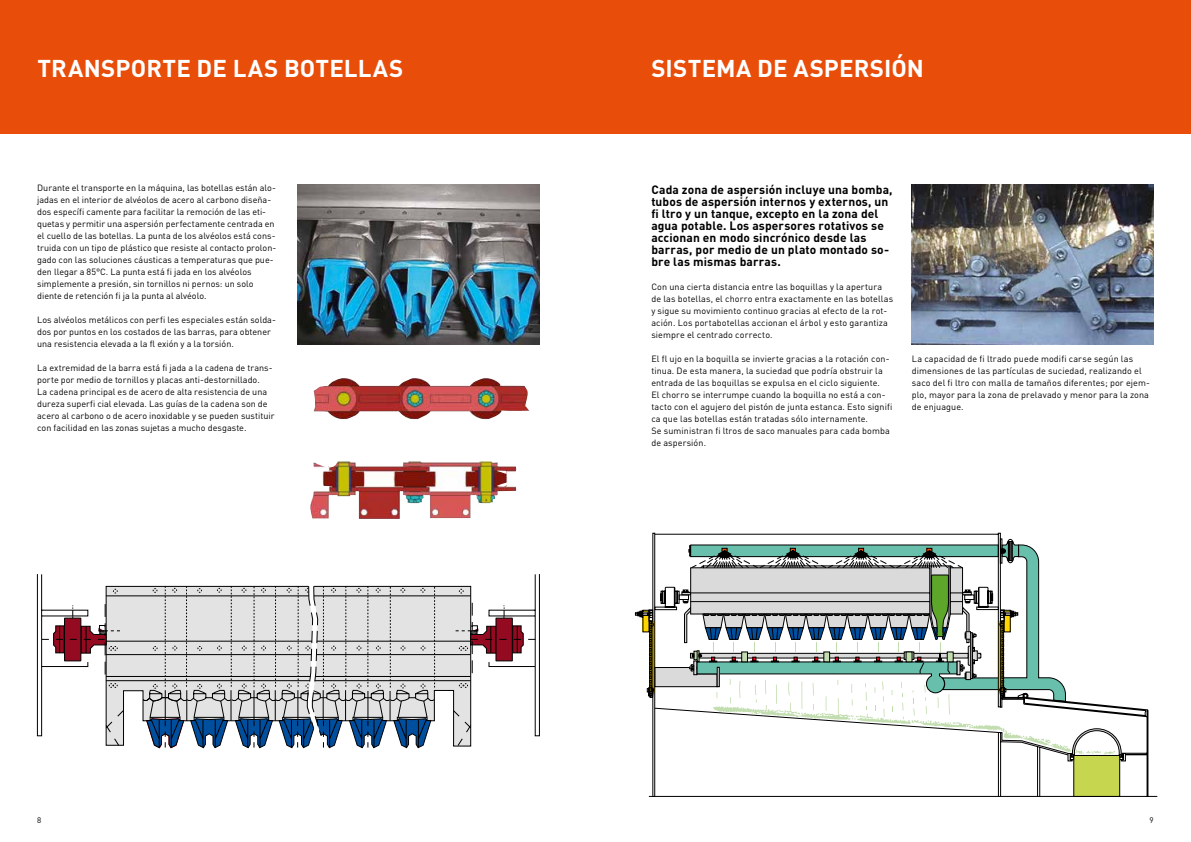
<style>
.page{position:relative;width:1191px;height:842px;background:#fff}
.page>*{position:absolute;margin:0;border:0;box-sizing:border-box;transform-origin:0 0}
.t1{font:700 24px "DINOT";letter-spacing:.01em;color:#fff}
.t2{font:700 12px/12px "DINOT";letter-spacing:.01em;color:#000}
.t3{font:9px/12px "DINOT";letter-spacing:.01em;color:#000}
.t4{font:8px "DINOT";color:#000}
</style>
<div class="page">
<img style="left:298px;top:185px;width:241px;height:159px">
<img style="left:912px;top:185px;width:241px;height:159px">
<svg style="left:435px;top:586px;width:18px;height:105px;background:#dbdbdb"></svg>
<hr style="left:106px;top:596px;width:364px;height:1px;background:#000">
<hr style="left:106px;top:641px;width:364px;height:1px;background:#000">
<hr style="left:106px;top:654px;width:364px;height:1px;background:#000">
<hr style="left:106px;top:676px;width:364px;height:1px;background:#000">
<hr style="left:106px;top:680px;width:364px;height:1px;background:#000">
<svg style="left:453px;top:574px;width:87px;height:172px"></svg>
<svg style="left:37px;top:574px;width:398px;height:174px"></svg>
<img style="left:310px;top:378px;width:219px;height:141px">
<svg style="left:654px;top:533px;width:359px;height:8px"></svg>
<svg style="left:635px;top:541px;width:512px;height:256px"></svg>
<div style="left:0;top:0;width:1191px;height:134px;background:#e94d0a"></div>
<h1 class="t1" style="left:37px;top:52px;width:367px">TRANSPORTE DE LAS BOTELLAS</h1>
<h1 class="t1" style="left:651px;top:52px;width:274px">SISTEMA DE ASPERSIÓN</h1>
<p class="t3" style="left:37px;top:182px;width:241px">Durante el transporte en la máquina, las botellas están alo&shy;jadas en el interior de alvéolos de acero al carbono diseña&shy;dos específi camente para facilitar la remoción de las eti&shy;quetas y permitir una aspersión perfectamente centrada en el cuello de las botellas. La punta de los alvéolos está cons&shy;truida con un tipo de plástico que resiste al contacto prolon&shy;gado con las soluciones cáusticas a temperaturas que pue&shy;den llegar a 85°C. La punta está fi jada en los alvéolos simplemente a presión, sin tornillos ni pernos: un solo diente de retención fi ja la punta al alvéolo.</p>
<p class="t3" style="left:37px;top:314px;width:240px">Los alvéolos metálicos con perfi les especiales están solda&shy;dos por puntos en los costados de las barras, para obtener una resistencia elevada a la fl exión y a la torsión.</p>
<p class="t3" style="left:37px;top:362px;width:239px">La extremidad de la barra está fi jada a la cadena de trans&shy;porte por medio de tornillos y placas anti-destornillado.<br>La cadena principal es de acero de alta resistencia de una dureza superfi cial elevada. Las guías de la cadena son de acero al carbono o de acero inoxidable y se pueden sustituir con facilidad en las zonas sujetas a mucho desgaste.</p>
<p class="t2" style="left:651px;top:183px;width:243px">Cada zona de aspersión incluye una bomba, tubos de aspersión internos y externos, un fi ltro y un tanque, excepto en la zona del agua potable. Los aspersores rotativos se accionan en modo sincrónico desde las barras, por medio de un plato montado so&shy;bre las mismas barras.</p>
<p class="t3" style="left:651px;top:280px;width:243px">Con una cierta distancia entre las boquillas y la apertura de las botellas, el chorro entra exactamente en las botellas y sigue su movimiento continuo gracias al efecto de la rot&shy;ación. Los portabotellas accionan el árbol y esto garantiza siempre el centrado correcto.</p>
<p class="t3" style="left:651px;top:352px;width:242px">El fl ujo en la boquilla se invierte gracias a la rotación con&shy;tinua. De esta manera, la suciedad que podría obstruir la entrada de las boquillas se expulsa en el ciclo siguiente.<br>El chorro se interrumpe cuando la boquilla no está a con&shy;tacto con el agujero del pistón de junta estanca. Esto signifi ca que las botellas están tratadas sólo internamente.<br>Se suministran fi ltros de saco manuales para cada bomba de aspersión.</p>
<p class="t3" style="left:912px;top:352px;width:240px">La capacidad de fi ltrado puede modifi carse según las dimensiones de las partículas de suciedad, realizando el saco del fi ltro con malla de tamaños diferentes; por ejem&shy;plo, mayor para la zona de prelavado y menor para la zona de enjuague.</p>
<p class="t4" style="left:37px;top:815px;width:6px">8</p>
<p class="t4" style="left:1149px;top:815px;width:6px">9</p>
</div>
